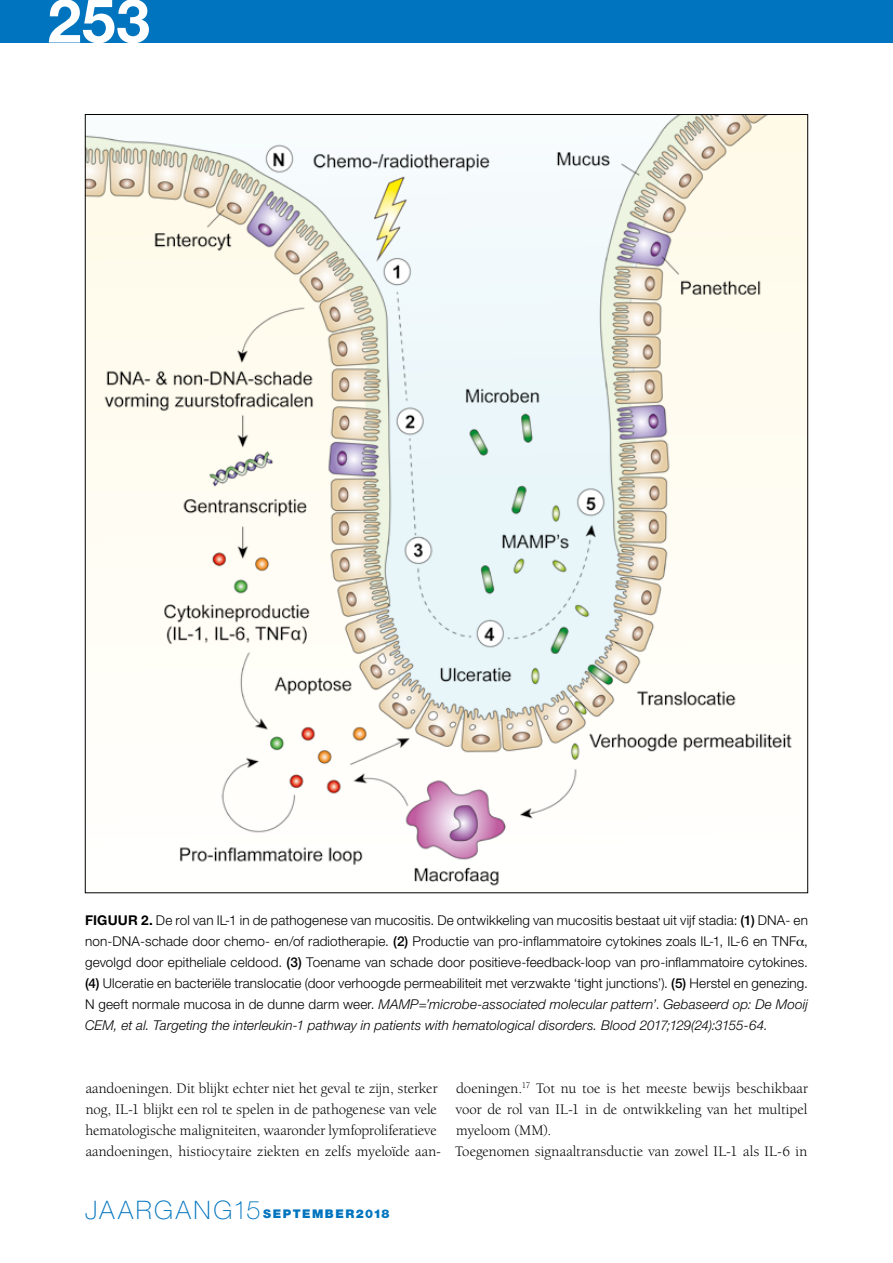
<style>
.page{position:relative;width:893px;height:1263px;background:#fff}
.page>*{position:absolute;margin:0;border:0;box-sizing:border-box;transform-origin:0 0}
.t1{font:700 60.75px "Helvetica Neue LT Std";color:#fff}
.t2{font:15px/21px "Berkeley Oldstyle IT Cby BT";letter-spacing:.005em;color:#000}
.t3{font:300 13.5px/21px "Helvetica Neue LT Std";letter-spacing:.005em;color:#000;text-align:justify}
.t4{font:900 12px "Helvetica Neue LT Std";letter-spacing:.13em;color:#0074be}
.s1{font-weight:700}
.s2{font-weight:500}
.s3{font-style:italic}
.s4{font-weight:100;font-size:25.5px}
</style>
<div class="page">
<div style="left:0;top:0;width:893px;height:43px;background:#0074be"></div>
<img style="left:87px;top:116px;width:719px;height:770px">
<h1 class="t1" style="left:48px;top:-17px;width:104px">253</h1>
<p class="t3" style="left:85px;top:909px;width:724px"><span class="s1">FIGUUR 2.</span> De rol van IL-1 in de pathogenese van mucositis. De ontwikkeling van mucositis bestaat uit vijf stadia: <span class="s2">(1)</span> DNA- en non-DNA-schade door chemo- en/of radiotherapie. <span class="s2">(2)</span> Productie van pro-inflammatoire cytokines zoals IL-1, IL-6 en TNF , gevolgd door epitheliale celdood. <span class="s2">(3)</span> Toename van schade door positieve-feedback-loop van pro-inflammatoire cytokines. <span class="s2">(4)</span> Ulceratie en bacteriële translocatie (door verhoogde permeabiliteit met verzwakte ‘tight junctions’). <span class="s2">(5)</span> Herstel en genezing.<br>N geeft normale mucosa in de dunne darm weer. <span class="s3">MAMP=’microbe-associated molecular pattern’</span>. <span class="s3">Gebaseerd op: De Mooij CEM, et al. Targeting the interleukin-1 pathway in patients with hematological disorders. Blood 2017;129(24):3155-64.</span></p>
<p class="t2" style="left:86px;top:1077px;width:356px">aandoeningen. Dit blijkt echter niet het geval te zijn, sterker nog, IL-1 blijkt een rol te spelen in de pathogenese van vele hematologische maligniteiten, waaronder lymfoproliferatieve aandoeningen, histiocytaire ziekten en zelfs myeloïde aan-</p>
<p class="t2" style="left:455px;top:1077px;width:354px">doeningen.<sup>17</sup> Tot nu toe is het meeste bewijs beschikbaar voor de rol van IL-1 in de ontwikkeling van het multipel myeloom (MM).<br>Toegenomen signaaltransductie van zowel IL-1 als IL-6 in</p>
<p class="t4" style="left:85px;top:1206px;width:306px"><span class="s4">JAARGANG15</span>SEPTEMBER2018</p>
</div>
